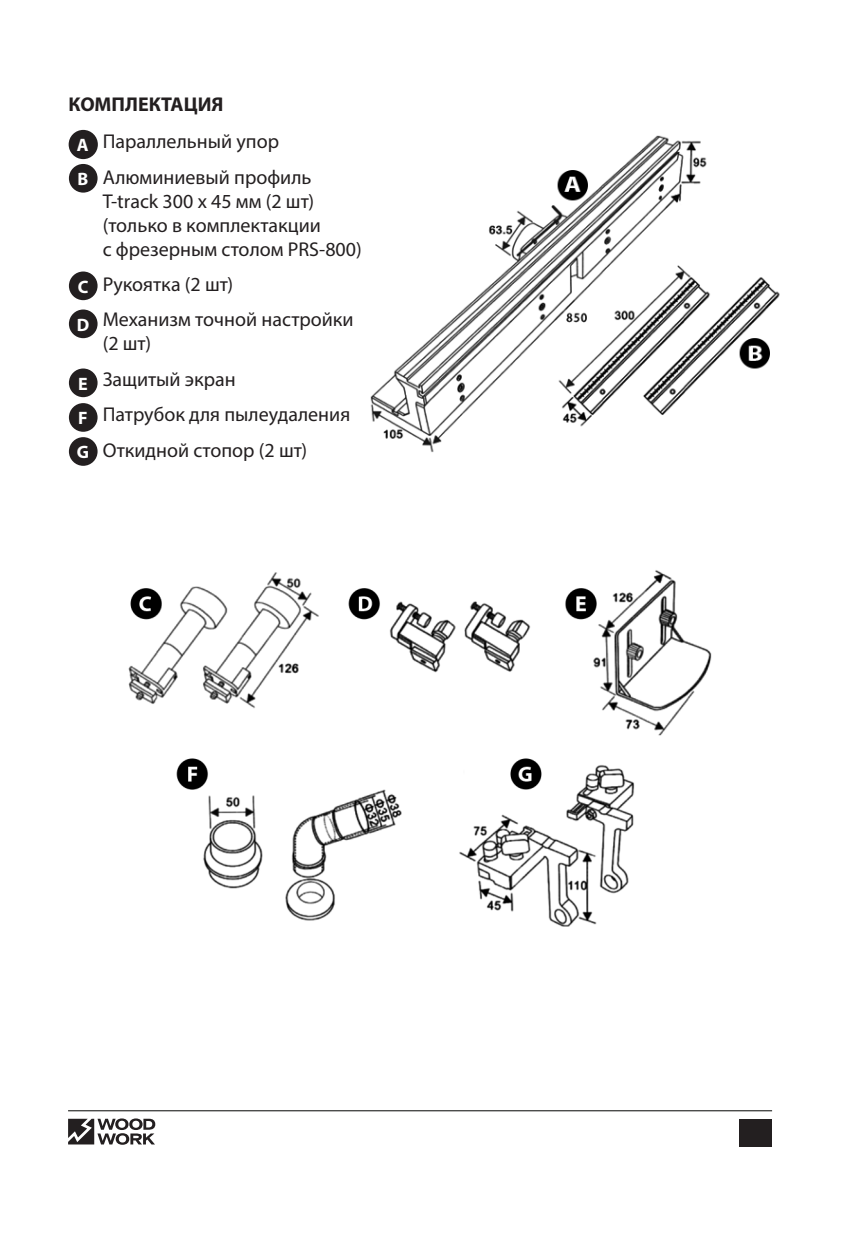
<style>
.page{position:relative;width:868px;height:1248px;background:#fff}
.page>*{position:absolute;margin:0;border:0;box-sizing:border-box;transform-origin:0 0}
.t1{font:20px/35.4px "Myriad Pro";color:#231f20}
.t2{font:700 20px "Myriad Pro";color:#231f20}
.t3{font:700 18px/34.2px "Myriad Pro";color:#fff}
</style>
<div class="page">
<div style="left:739px;top:1119px;width:32px;height:27px;background:#231f20"></div>
<hr style="left:68px;top:1110px;width:704px;height:1px;background:#040503">
<svg style="left:68px;top:1118px;width:87px;height:26px"></svg>
<img style="left:370px;top:135px;width:410px;height:317px">
<div style="left:69px;top:130px;width:29px;height:29px;background:#231f20;border-radius:50%"></div>
<div style="left:69px;top:164px;width:29px;height:28px;background:#231f20;border-radius:50%"></div>
<div style="left:69px;top:271px;width:29px;height:29px;background:#231f20;border-radius:50%"></div>
<div style="left:69px;top:309px;width:29px;height:29px;background:#231f20;border-radius:50%"></div>
<div style="left:69px;top:368px;width:29px;height:29px;background:#231f20;border-radius:50%"></div>
<div style="left:69px;top:403px;width:29px;height:29px;background:#231f20;border-radius:50%"></div>
<div style="left:69px;top:437px;width:29px;height:29px;background:#231f20;border-radius:50%"></div>
<img style="left:128px;top:570px;width:584px;height:357px">
<p class="t2" style="left:69px;top:92px;width:156px">КОМПЛЕКТАЦИЯ</p>
<p class="t1" style="left:103px;top:124px;width:210px">Параллельный упор<br>Алюминиевый профиль</p>
<p class="t1" style="left:103px;top:189px;width:261px;line-height:24px">Т-track 300 х 45 мм (2 шт) (только в комплектакции<br>с фрезерным столом PRS-800)</p>
<p class="t1" style="left:103px;top:266px;width:252px">Рукоятка (2 шт)<br>Механизм точной настройки</p>
<p class="t1" style="left:103px;top:326px;width:249px">(2 шт)<br>Защитый экран<br>Патрубок для пылеудаления<br>Откидной стопор (2 шт)</p>
<p class="t3" style="left:77px;top:128px;width:13px">A<br>B</p>
<p class="t3" style="left:77px;top:267px;width:14px;line-height:38px">C<br>D</p>
<p class="t3" style="left:77px;top:366px;width:14px;text-align:justify">E F G</p>
</div>
